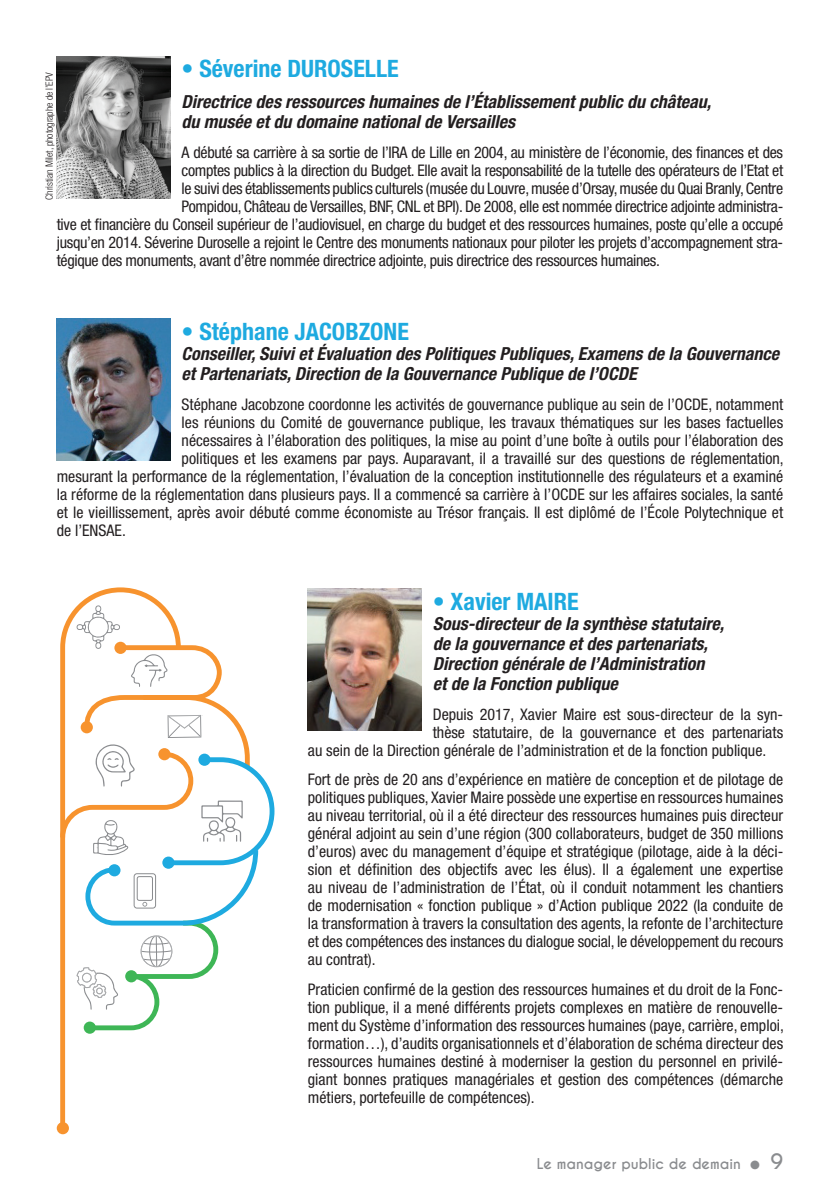
<style>
.page{position:relative;width:840px;height:1191px;background:#fff}
.page>*{position:absolute;margin:0;border:0;box-sizing:border-box;transform-origin:0 0}
.t1{font:700 44px "Caviar Dreams";color:#8a8c8f}
.t2{font:700 condensed 24px "Helvetica Neue";color:#1eaae0}
.t3{font:italic 700 condensed 18px/20px "Helvetica Neue";color:#231f20}
.t4{font:condensed 16px/18px "Helvetica Neue";color:#231f20;text-align:justify}
.t5{font:condensed 16px "Helvetica Neue";letter-spacing:-.02em;color:#231f20}
.t6{font:700 14px "Caviar Dreams";color:#8a8c8f}
.t7{font:300 condensed 10px "Helvetica Neue";letter-spacing:-.01em;color:#231f20}
</style>
<div class="page">
<img style="left:57px;top:57px;width:113px;height:141px">
<img style="left:57px;top:319px;width:113px;height:141px">
<img style="left:308px;top:589px;width:113px;height:141px">
<svg style="left:58px;top:587px;width:105px;height:546px"></svg>
<div style="left:57px;top:1122px;width:12px;height:12px;background:#f7932e;border-radius:50%"></div>
<div style="left:84px;top:1021px;width:12px;height:12px;background:#3eb656;border-radius:50%"></div>
<svg style="left:58px;top:605px;width:217px;height:427px"></svg>
<h2 class="t2" style="left:181px;top:54px;width:218px">• Séverine DUROSELLE</h2>
<p class="t3" style="left:181px;top:92px;width:530px">Directrice des ressources humaines de l’Établissement public du château, du musée et du domaine national de Versailles</p>
<p class="t5" style="left:181px;top:143px;width:602px">A débuté sa carrière à sa sortie de l’IRA de Lille en 2004, au ministère de l’économie, des finances et des</p>
<p class="t5" style="left:181px;top:161px;width:602px">comptes publics à la direction du Budget. Elle avait la responsabilité de la tutelle des opérateurs de l’Etat et</p>
<p class="t5" style="left:181px;top:179px;width:602px">le suivi des établissements publics culturels (musée du Louvre, musée d’Orsay, musée du Quai Branly, Centre</p>
<p class="t5" style="left:181px;top:197px;width:603px">Pompidou, Château de Versailles, BNF, CNL et BPI). De 2008, elle est nommée directrice adjointe administra-</p>
<p class="t5" style="left:57px;top:215px;width:727px">tive et financière du Conseil supérieur de l’audiovisuel, en charge du budget et des ressources humaines, poste qu’elle a occupé</p>
<p class="t5" style="left:57px;top:233px;width:727px">jusqu’en 2014. Séverine Duroselle a rejoint le Centre des monuments nationaux pour piloter les projets d’accompagnement stra-</p>
<p class="t5" style="left:57px;top:251px;width:604px">tégique des monuments, avant d’être nommée directrice adjointe, puis directrice des ressources humaines.</p>
<p class="t7" style="left:43px;top:200px;width:129px;rotate:-90deg">Christian Milet, photographe de l’EPV</p>
<h2 class="t2" style="left:181px;top:317px;width:229px">• Stéphane JACOBZONE</h2>
<p class="t3" style="left:181px;top:344px;width:599px">Conseiller, Suivi et Évaluation des Politiques Publiques, Examens de la Gouvernance et Partenariats, Direction de la Gouvernance Publique de l’OCDE</p>
<p class="t4" style="left:181px;top:395px;width:602px">Stéphane Jacobzone coordonne les activités de gouvernance publique au sein de l’OCDE, notamment</p>
<p class="t4" style="left:181px;top:413px;width:602px">les réunions du Comité de gouvernance publique, les travaux thématiques sur les bases factuelles</p>
<p class="t4" style="left:181px;top:431px;width:603px">nécessaires à l’élaboration des politiques, la mise au point d’une boîte à outils pour l’élaboration des</p>
<p class="t4" style="left:181px;top:449px;width:603px">politiques et les examens par pays. Auparavant, il a travaillé sur des questions de réglementation,</p>
<p class="t4" style="left:57px;top:467px;width:727px">mesurant la performance de la réglementation, l’évaluation de la conception institutionnelle des régulateurs et a examiné</p>
<p class="t4" style="left:57px;top:485px;width:727px">la réforme de la réglementation dans plusieurs pays. Il a commencé sa carrière à l’OCDE sur les affaires sociales, la santé</p>
<p class="t4" style="left:57px;top:503px;width:727px">et le vieillissement, après avoir débuté comme économiste au Trésor français. Il est diplômé de l’École Polytechnique et</p>
<p class="t4" style="left:57px;top:521px;width:71px">de l’ENSAE.</p>
<h2 class="t2" style="left:432px;top:587px;width:147px">• Xavier MAIRE</h2>
<p class="t3" style="left:432px;top:614px;width:293px">Sous-directeur de la synthèse statutaire, de la gouvernance et des partenariats, Direction générale de l’Administration<br>et de la Fonction publique</p>
<p class="t4" style="left:432px;top:705px;width:352px">Depuis 2017, Xavier Maire est sous-directeur de la syn-</p>
<p class="t4" style="left:432px;top:723px;width:352px">thèse statutaire, de la gouvernance et des partenariats</p>
<p class="t4" style="left:308px;top:741px;width:459px">au sein de la Direction générale de l’administration et de la fonction publique.</p>
<p class="t4" style="left:308px;top:770px;width:476px">Fort de près de 20 ans d’expérience en matière de conception et de pilotage de politiques publiques, Xavier Maire possède une expertise en ressources humaines au niveau territorial, où il a été directeur des ressources humaines puis directeur général adjoint au sein d’une région (300 collaborateurs, budget de 350 millions d’euros) avec du management d’équipe et stratégique (pilotage, aide à la déci&shy;sion et définition des objectifs avec les élus). Il a également une expertise au niveau de l’administration de l’État, où il conduit notamment les chantiers de modernisation « fonction publique » d’Action publique 2022 (la conduite de la transformation à travers la consultation des agents, la refonte de l’architecture et des compétences des instances du dialogue social, le développement du recours au contrat).</p>
<p class="t4" style="left:308px;top:979px;width:477px">Praticien confirmé de la gestion des ressources humaines et du droit de la Fonc&shy;tion publique, il a mené différents projets complexes en matière de renouvelle&shy;ment du Système d’information des ressources humaines (paye, carrière, emploi, formation…), d’audits organisationnels et d’élaboration de schéma directeur des ressources humaines destiné à moderniser la gestion du personnel en privilé&shy;giant bonnes pratiques managériales et gestion des compétences (démarche métiers, portefeuille de compétences).</p>
<p class="t6" style="left:536px;top:1155px;width:205px">Le manager public de demain</p>
<h1 class="t1" style="left:745px;top:1137px;width:39px">• <sup>9</sup></h1>
</div>
